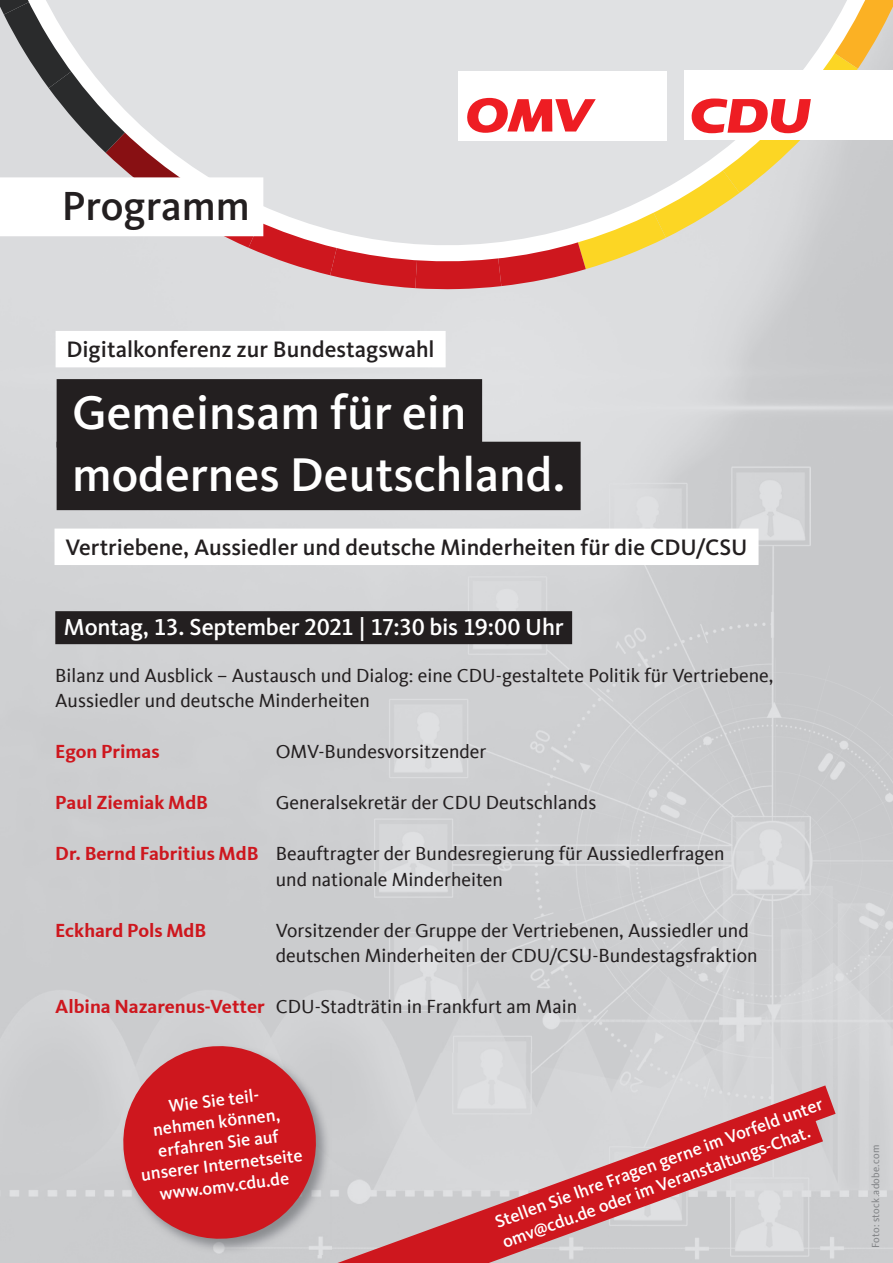
<style>
.page{position:relative;width:893px;height:1263px;background:#fff}
.page>*{position:absolute;margin:0;border:0;box-sizing:border-box;transform-origin:0 0}
.t1{font:500 49.05px/62.6px "CDU Kievit Tab";color:#fff}
.t2{font:500 42.15px "CDU Kievit Tab";color:#231f20}
.t3{font:500 24px "CDU Kievit Tab";letter-spacing:-.01em;color:#fff}
.t4{font:500 23.25px "CDU Kievit Tab";color:#231f20}
.t5{font:19.5px/25.5px "CDU Kievit Tab";color:#231f20}
.t6{font:700 19.5px "CDU Kievit Tab";color:#ce171e}
.t7{font:500 18px/21.6px "CDU Kievit Tab";color:#fff}
.t8{font:10.5px "CDU Kievit Tab";letter-spacing:.025em;color:#808285}
.s1{font-weight:700;color:#ce171e}
</style>
<div class="page">
<img style="left:0;top:327px;width:630px;height:726px">
<img style="left:630px;top:327px;width:263px;height:936px">
<img style="left:332px;top:1053px;width:299px;height:8px">
<svg style="left:0;top:309px;width:893px;height:18px;background:#d8d9db"></svg>
<svg style="left:0;top:289px;width:893px;height:20px;background:#d8d9db"></svg>
<div style="left:55px;top:611px;width:517px;height:33px;background:#231f20"></div>
<svg style="left:0;top:0;width:893px;height:289px"></svg>
<div style="left:0;top:177px;width:263px;height:59px;background:#fff"></div>
<div style="left:57px;top:379px;width:425px;height:69px;background:#231f20"></div>
<div style="left:57px;top:442px;width:524px;height:68px;background:#231f20"></div>
<div style="left:55px;top:528px;width:703px;height:37px;background:#fff"></div>
<div style="left:56px;top:331px;width:390px;height:36px;background:#fff"></div>
<div style="left:300px;top:1061px;width:569px;height:202px;background:#d3d4d6"></div>
<svg style="left:307px;top:1088px;width:549px;height:175px;background:#d1a4a8"></svg>
<img style="left:121px;top:1044px;width:211px;height:210px">
<svg style="left:118px;top:1040px;width:204px;height:204px;background:#ca4b50"></svg>
<h2 class="t2" style="left:62px;top:182px;width:190px">Programm</h2>
<p class="t4" style="left:67px;top:336px;width:370px">Digitalkonferenz zur Bundestagswahl</p>
<h1 class="t1" style="left:72px;top:381px;width:495px">Gemeinsam für ein modernes Deutschland.</h1>
<p class="t4" style="left:65px;top:534px;width:684px">Vertriebene, Aussiedler und deutsche Minderheiten für die CDU/CSU</p>
<p class="t3" style="left:64px;top:613px;width:501px">Montag, 13. September 2021 | 17:30 bis 19:00 Uhr</p>
<p class="t5" style="left:55px;top:662px;width:720px">Bilanz und Ausblick – Austausch und Dialog: eine CDU-gestaltete Politik für Vertriebene,<br>Aussiedler und deutsche Minderheiten</p>
<p class="t6" style="left:55px;top:740px;width:106px">Egon Primas</p>
<p class="t5" style="left:276px;top:739px;width:212px">OMV-Bundesvorsitzender</p>
<p class="t6" style="left:55px;top:791px;width:154px">Paul Ziemiak MdB</p>
<p class="t5" style="left:276px;top:790px;width:322px">Generalsekretär der CDU Deutschlands</p>
<p class="t5" style="left:55px;top:841px;width:671px;text-align:center"><span class="s1">Dr. Bernd Fabritius MdB</span> Beauftragter der Bundesregierung für Aussiedlerfragen und nationale Minderheiten</p>
<p class="t6" style="left:55px;top:919px;width:152px">Eckhard Pols MdB</p>
<p class="t5" style="left:276px;top:917px;width:483px">Vorsitzender der Gruppe der Vertriebenen, Aussiedler und deutschen Minderheiten der CDU/CSU-Bundestagsfraktion</p>
<p class="t5" style="left:55px;top:994px;width:523px"><span class="s1">Albina Nazarenus-Vetter</span> CDU-Stadträtin in Frankfurt am Main</p>
<p class="t7" style="left:132px;top:1099px;width:164px;text-align:center;rotate:-7deg">Wie Sie teil-<br>nehmen können, erfahren Sie auf unserer Internetseite www.omv.cdu.de</p>
<p class="t7" style="left:492px;top:1212px;width:349px;rotate:-20deg">Stellen Sie Ihre Fragen gerne im Vorfeld unter omv@cdu.de oder im Veranstaltungs-Chat.</p>
<p class="t8" style="left:870px;top:1248px;width:105px;rotate:-90deg">Foto: stock.adobe.com</p>
</div>
